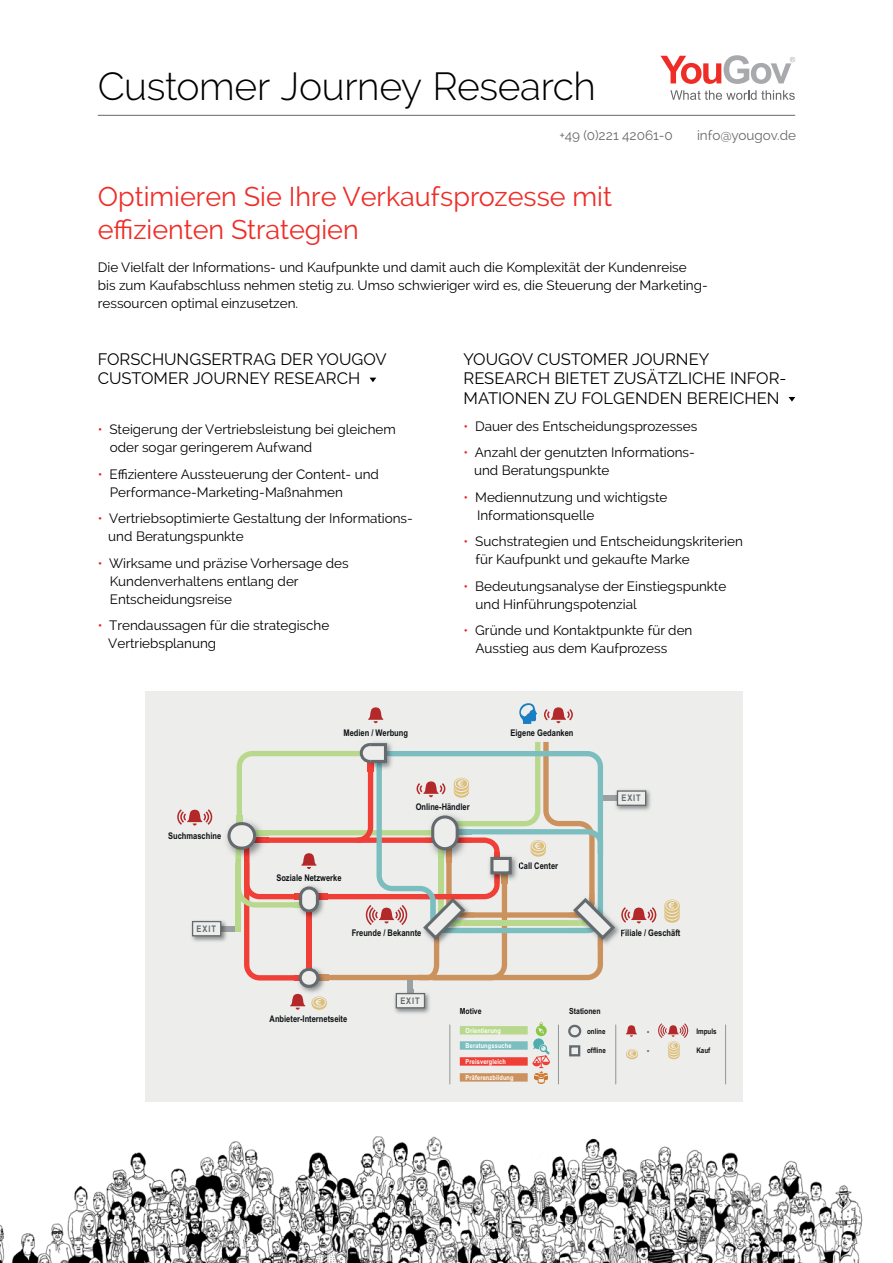
<style>
.page{position:relative;width:893px;height:1263px;background:#fff}
.page>*{position:absolute;margin:0;border:0;box-sizing:border-box;transform-origin:0 0}
.t1{font:300 39px "Raleway";letter-spacing:-.01em;color:#000101}
.t2{font:27px/32.4px "Raleway";color:#ee2d27}
.t3{font:16.5px/19.5px "Raleway";color:#000}
.t4{font:13.5px/18px "Raleway";color:#000}
.t5{font:13.5px "Raleway";color:#67686b}
.t6{font:700 9.15px "Arial Narrow";color:#0d1113}
.t7{font:700 9.15px "Arial Narrow";letter-spacing:.1em;color:#646a6d}
.t8{font:700 8.4px "Arial Narrow";color:#0d1113}
.t9{font:700 7.65px "Arial Narrow";color:#0d1113}
.t10{font:700 6.9px "Arial Narrow";letter-spacing:.02em;color:#fff}
.s1{color:#ed1d24}
</style>
<div class="page">
<svg style="left:660px;top:55px;width:135px;height:29px"></svg>
<svg style="left:670px;top:90px;width:125px;height:10px"></svg>
<hr style="left:98px;top:115px;width:697px;height:1px;background:#67686b">
<img style="left:0;top:1136px;width:863px;height:127px">
<svg style="left:788px;top:397px;width:7px;height:5px"></svg>
<svg style="left:370px;top:378px;width:6px;height:4px"></svg>
<div style="left:146px;top:692px;width:597px;height:410px;background:#ededec"></div>
<div style="left:408px;top:980px;width:5px;height:25px;background:#9ba0a3"></div>
<img style="left:394px;top:989px;width:36px;height:25px">
<img style="left:408px;top:989px;width:5px;height:4px">
<div style="left:396px;top:993px;width:29px;height:15px;background:#ededec;border:1px solid #646a6d"></div>
<div style="left:211px;top:926px;width:25px;height:5px;background:#9ba0a3"></div>
<img style="left:191px;top:920px;width:38px;height:22px">
<img style="left:221px;top:926px;width:8px;height:5px">
<div style="left:192px;top:921px;width:29px;height:15px;background:#ededec;border:1px solid #646a6d"></div>
<img style="left:294px;top:980px;width:34px;height:13px">
<svg style="left:300px;top:969px;width:18px;height:17px"></svg>
<div style="left:299px;top:968px;width:20px;height:20px;border:3px solid #646a6d;border-radius:8px"></div>
<svg style="left:368px;top:707px;width:15px;height:16px"></svg>
<svg style="left:177px;top:809px;width:35px;height:16px"></svg>
<svg style="left:290px;top:993px;width:15px;height:17px"></svg>
<svg style="left:312px;top:996px;width:15px;height:12px"></svg>
<div style="left:313px;top:997px;width:13px;height:10px;border:1px solid #ececeb;border-radius:50%"></div>
<svg style="left:312px;top:999px;width:15px;height:11px"></svg>
<svg style="left:544px;top:707px;width:29px;height:16px"></svg>
<svg style="left:664px;top:899px;width:16px;height:12px"></svg>
<div style="left:666px;top:900px;width:12px;height:10px;border:1px solid #ececeb;border-radius:50%"></div>
<svg style="left:664px;top:902px;width:16px;height:21px"></svg>
<svg style="left:568px;top:1024px;width:14px;height:33px"></svg>
<hr style="left:449px;top:1024px;width:1px;height:60px;background:#929595">
<hr style="left:725px;top:1024px;width:1px;height:60px;background:#929595">
<hr style="left:558px;top:1024px;width:1px;height:60px;background:#929595">
<hr style="left:615px;top:1024px;width:1px;height:60px;background:#929595">
<svg style="left:626px;top:1025px;width:11px;height:12px"></svg>
<div style="left:626px;top:1049px;width:12px;height:9px;background:#e5d7b8;border-radius:50%"></div>
<div style="left:627px;top:1049px;width:10px;height:8px;border:1px solid #ececeb;border-radius:50%"></div>
<svg style="left:626px;top:1051px;width:12px;height:9px"></svg>
<svg style="left:658px;top:1023px;width:30px;height:36px"></svg>
<svg style="left:519px;top:703px;width:18px;height:21px"></svg>
<div style="left:460px;top:1041px;width:68px;height:9px;background:#7cbec0"></div>
<div style="left:460px;top:1026px;width:68px;height:8px;background:#b8d98d"></div>
<div style="left:460px;top:1073px;width:68px;height:8px;background:#cc925e"></div>
<div style="left:460px;top:1057px;width:68px;height:9px;background:#ef3f37"></div>
<svg style="left:532px;top:1022px;width:18px;height:62px"></svg>
<img style="left:226px;top:826px;width:10px;height:36px">
<svg style="left:236px;top:742px;width:420px;height:238px"></svg>
<img style="left:255px;top:830px;width:14px;height:5px">
<img style="left:244px;top:849px;width:5px;height:13px">
<img style="left:236px;top:850px;width:5px;height:12px">
<img style="left:255px;top:837px;width:14px;height:6px">
<div style="left:229px;top:824px;width:26px;height:24px;background:#ededec;border-radius:12px"></div>
<div style="left:227px;top:822px;width:29px;height:28px;border:3px solid #646a6d;border-radius:12px"></div>
<h1 class="t1" style="left:98px;top:63px;width:500px">Customer Journey Research</h1>
<p class="t5" style="left:560px;top:127px;width:115px">+49 (0)221 42061-0</p>
<p class="t5" style="left:697px;top:127px;width:100px">info@yougov.de</p>
<h2 class="t2" style="left:98px;top:180px;width:516px">Optimieren Sie Ihre Verkaufsprozesse mit effizienten Strategien</h2>
<p class="t4" style="left:98px;top:258px;width:611px">Die Vielfalt der Informations- und Kaufpunkte und damit auch die Komplexität der Kundenreise bis zum Kaufabschluss nehmen stetig zu. Umso schwieriger wird es, die Steuerung der Marketing&shy;ressourcen optimal einzusetzen.</p>
<p class="t3" style="left:98px;top:349px;width:290px">FORSCHUNGSERTRAG DER YOUGOV<br>CUSTOMER JOURNEY RESEARCH</p>
<p class="t3" style="left:463px;top:349px;width:324px">YOUGOV CUSTOMER JOURNEY<br>RESEARCH BIETET ZUSÄTZLICHE INFOR-<br>MATIONEN ZU FOLGENDEN BEREICHEN</p>
<p class="t4" style="left:463px;top:417px;width:235px"><span class="s1">•</span> Dauer des Entscheidungsprozesses</p>
<p class="t4" style="left:474px;top:443px;width:222px;text-indent:-11px"><span class="s1">•</span> Anzahl der genutzten Informations&shy;und Beratungspunkte</p>
<p class="t4" style="left:477px;top:488px;width:192px;text-indent:-14px"><span class="s1">•</span> Mediennutzung und wichtigste<br>Informationsquelle</p>
<p class="t4" style="left:475px;top:532px;width:269px;text-indent:-12px"><span class="s1">•</span> Suchstrategien und Entscheidungskriterien für Kaufpunkt und gekaufte Marke</p>
<p class="t4" style="left:475px;top:577px;width:252px;text-indent:-12px"><span class="s1">•</span> Bedeutungsanalyse der Einstiegspunkte und Hinführungspotenzial</p>
<p class="t4" style="left:475px;top:621px;width:218px;text-indent:-12px"><span class="s1">•</span> Gründe und Kontaktpunkte für den<br>Ausstieg aus dem Kaufprozess</p>
<p class="t4" style="left:110px;top:420px;width:288px;text-indent:-12px"><span class="s1">•</span> Steigerung der Vertriebsleistung bei gleichem oder sogar geringerem Aufwand</p>
<p class="t4" style="left:110px;top:465px;width:271px;text-indent:-12px"><span class="s1">•</span> Effizientere Aussteuerung der Content- und<br>Performance-Marketing-Maßnahmen</p>
<p class="t4" style="left:108px;top:509px;width:306px;text-indent:-11px"><span class="s1">•</span> Vertriebsoptimierte Gestaltung der Informations&shy;und Beratungspunkte</p>
<p class="t4" style="left:110px;top:554px;width:240px;text-indent:-12px"><span class="s1">•</span> Wirksame und präzise Vorhersage des<br>Kundenverhaltens entlang der<br>Entscheidungsreise</p>
<p class="t4" style="left:108px;top:616px;width:223px;text-indent:-11px"><span class="s1">•</span> Trendaussagen für die strategische<br>Vertriebsplanung</p>
<p class="t6" style="left:168px;top:829px;width:55px">Suchmaschine</p>
<p class="t7" style="left:197px;top:922px;width:21px">EXIT</p>
<p class="t6" style="left:343px;top:726px;width:66px">Medien / Werbung</p>
<p class="t6" style="left:510px;top:726px;width:65px">Eigene Gedanken</p>
<p class="t6" style="left:416px;top:800px;width:55px">Online-Händler</p>
<p class="t6" style="left:276px;top:871px;width:67px">Soziale Netzwerke</p>
<p class="t6" style="left:352px;top:926px;width:71px">Freunde / Bekannte</p>
<p class="t6" style="left:518px;top:859px;width:41px">Call Center</p>
<p class="t7" style="left:621px;top:791px;width:21px">EXIT</p>
<p class="t6" style="left:621px;top:926px;width:61px">Filiale / Geschäft</p>
<p class="t6" style="left:270px;top:1011px;width:79px">Anbieter-Internetseite</p>
<p class="t7" style="left:400px;top:994px;width:21px">EXIT</p>
<p class="t8" style="left:460px;top:1005px;width:23px">Motive</p>
<p class="t8" style="left:569px;top:1005px;width:33px">Stationen</p>
<p class="t10" style="left:466px;top:1040px;width:47px">Beratungssuche</p>
<p class="t10" style="left:466px;top:1025px;width:37px">Orientierung</p>
<p class="t9" style="left:587px;top:1025px;width:20px">online</p>
<p class="t9" style="left:587px;top:1045px;width:20px">offline</p>
<p class="t10" style="left:466px;top:1056px;width:42px">Preisvergleich</p>
<p class="t10" style="left:466px;top:1072px;width:50px">Präferenzbildung</p>
<p class="t9" style="left:647px;top:1025px;width:4px">-</p>
<p class="t9" style="left:696px;top:1025px;width:22px">Impuls</p>
<p class="t9" style="left:647px;top:1045px;width:4px">-</p>
<p class="t9" style="left:696px;top:1045px;width:15px">Kauf</p>
</div>
